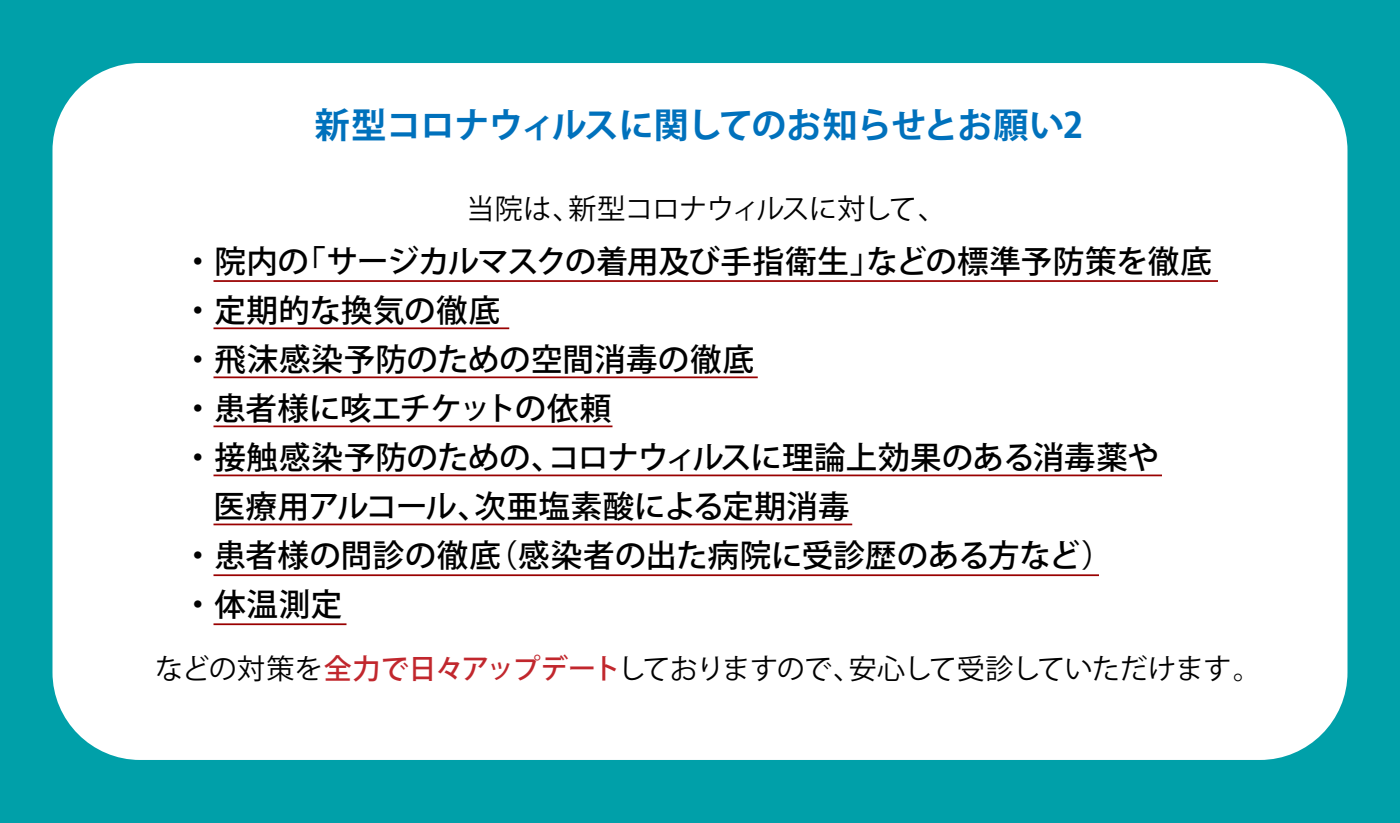
<style>
.page{position:relative;width:1400px;height:823px;background:#fff}
.page>*{position:absolute;margin:0;border:0;box-sizing:border-box;transform-origin:0 0}
.t1{font:700 35px "Koz Go Pr 6 N";letter-spacing:-.025em;color:#0071bc}
.t2{font:500 31.5px "Koz Go Pr 6 N";color:#000}
.t3{font:500 31.5px "Koz Go Pr 6 N";letter-spacing:-.02em;color:#000}
.t4{font:500 31.5px "Koz Go Pr 6 N";letter-spacing:.02em;color:#000}
.t5{font:28px "Koz Go Pr 6 N";letter-spacing:-.025em;color:#000}
.s1{font-weight:500;color:#c1272d}
</style>
<div class="page">
<div style="left:0;top:0;width:1400px;height:822px;background:#00a0a9"></div>
<div style="left:52px;top:63px;width:1296px;height:697px;background:#fff;border-radius:88px"></div>
<hr style="left:214px;top:623px;width:132px;height:2px;background:#900">
<hr style="left:214px;top:574px;width:885px;height:2px;background:#900">
<hr style="left:214px;top:523px;width:638px;height:2px;background:#900">
<hr style="left:214px;top:474px;width:948px;height:2px;background:#900">
<hr style="left:214px;top:425px;width:398px;height:2px;background:#900">
<hr style="left:214px;top:376px;width:544px;height:2px;background:#900">
<hr style="left:214px;top:327px;width:295px;height:2px;background:#900">
<hr style="left:214px;top:280px;width:1004px;height:2px;background:#900">
<p class="t1" style="left:315px;top:105px;width:770px">新型コロナウィルスに関してのお知らせとお願い2</p>
<p class="t5" style="left:467px;top:193px;width:481px">当院は、新型コロナウィルスに対して、</p>
<p class="t2" style="left:182px;top:244px;width:1031px">・ 院内の「サージカルマスクの着用及び手指衛生」などの標準予防策を徹底</p>
<p class="t4" style="left:182px;top:293px;width:320px">・ 定期的な換気の徹底</p>
<p class="t2" style="left:182px;top:342px;width:574px">・ 飛沫感染予防のための空間消毒の徹底</p>
<p class="t3" style="left:182px;top:391px;width:431px">・ 患者様に咳エチケットの依頼</p>
<p class="t2" style="left:182px;top:440px;width:978px">・ 接触感染予防のための、コロナウィルスに理論上効果のある消毒薬や</p>
<p class="t2" style="left:214px;top:489px;width:638px">医療用アルコール、次亜塩素酸による定期消毒</p>
<p class="t2" style="left:182px;top:538px;width:932px">・ 患者様の問診の徹底（感染者の出た病院に受診歴のある方など）</p>
<p class="t2" style="left:182px;top:587px;width:162px">・ 体温測定</p>
<p class="t5" style="left:155px;top:653px;width:1107px">などの対策を<span class="s1">全力で日々アップデート</span>しておりますので、安心して受診していただけます。</p>
</div>
